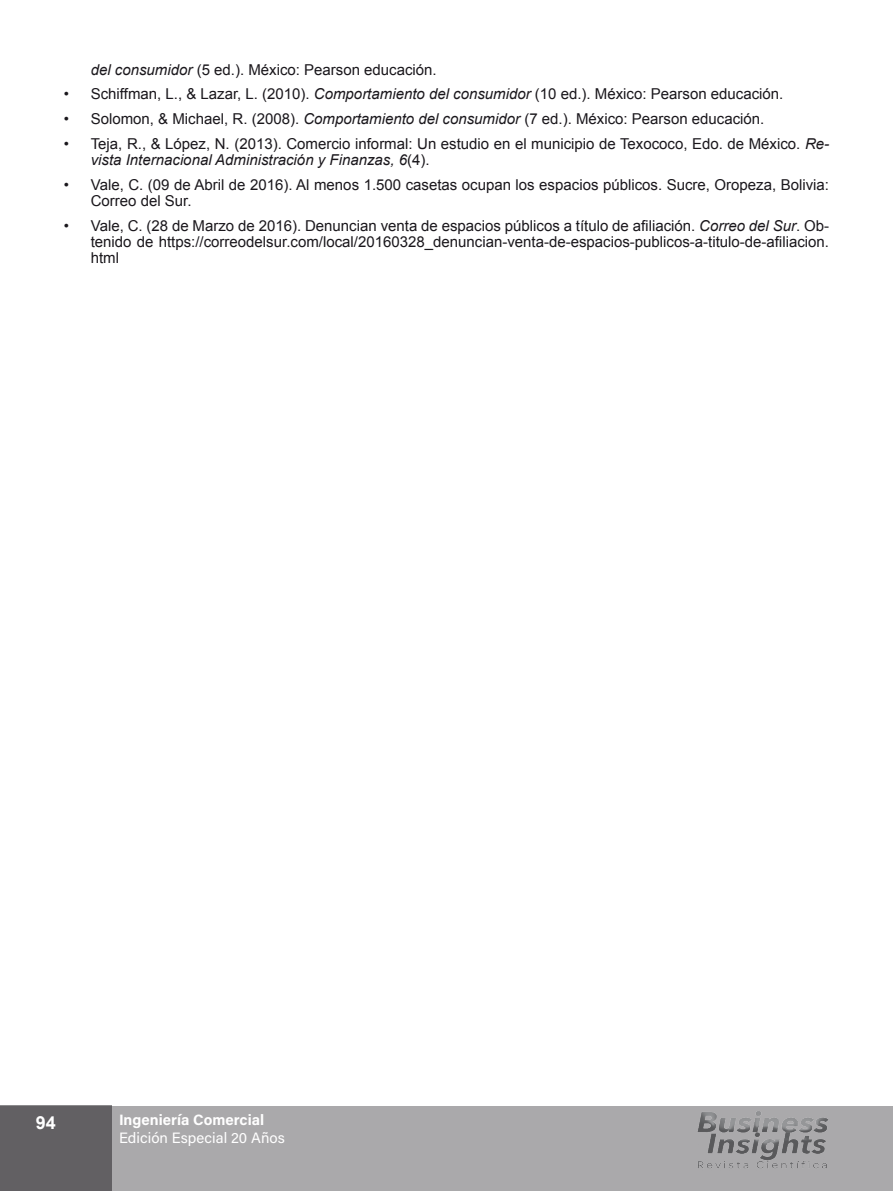
<style>
.page{position:relative;width:893px;height:1191px;background:#fff}
.page>*{position:absolute;margin:0;border:0;box-sizing:border-box;transform-origin:0 0}
.t1{font:700 18px "Arial";color:#fff}
.t2{font:15px/16.2px "Arial";color:#1a171c}
.t3{font:15px/18px "Acumin Variable Concept";letter-spacing:.035em;color:#fff}
.s1{font-style:italic}
</style>
<div class="page">
<div style="left:0;top:1106px;width:893px;height:85px;background:#aaa9ab"></div>
<div style="left:0;top:1106px;width:111px;height:85px;background:#626063"></div>
<img style="left:697px;top:1111px;width:131px;height:57px">
<p class="t2" style="left:91px;top:61px;width:347px"><span class="s1">del consumidor</span> (5 ed.). México: Pearson educación.</p>
<p class="t2" style="left:64px;top:86px;width:721px">• Schiffman, L., &amp; Lazar, L. (2010). <span class="s1">Comportamiento del consumidor</span> (10 ed.). México: Pearson educación.</p>
<p class="t2" style="left:64px;top:111px;width:702px">• Solomon, &amp; Michael, R. (2008). <span class="s1">Comportamiento del consumidor</span> (7 ed.). México: Pearson educación.</p>
<p class="t2" style="left:91px;top:136px;width:740px;text-indent:-27px">• Teja, R., &amp; López, N. (2013). Comercio informal: Un estudio en el municipio de Texococo, Edo. de México. <span class="s1">Re&shy;vista Internacional Administración y Finanzas, 6</span>(4).</p>
<p class="t2" style="left:91px;top:176px;width:740px;text-indent:-27px">• Vale, C. (09 de Abril de 2016). Al menos 1.500 casetas ocupan los espacios públicos. Sucre, Oropeza, Bolivia:<br>Correo del Sur.</p>
<p class="t2" style="left:91px;top:217px;width:740px;text-align:justify;text-indent:-27px">• Vale, C. (28 de Marzo de 2016). Denuncian venta de espacios públicos a título de afiliación. <span class="s1">Correo del Sur</span>. Ob&shy;tenido de https://correodelsur.com/local/20160328_denuncian-venta-de-espacios-publicos-a-titulo-de-afiliacion. html</p>
<p class="t1" style="left:36px;top:1111px;width:22px">94</p>
<p class="t3" style="left:119px;top:1110px;width:167px">Ingeniería Comercial<br>Edición Especial 20 Años</p>
</div>
